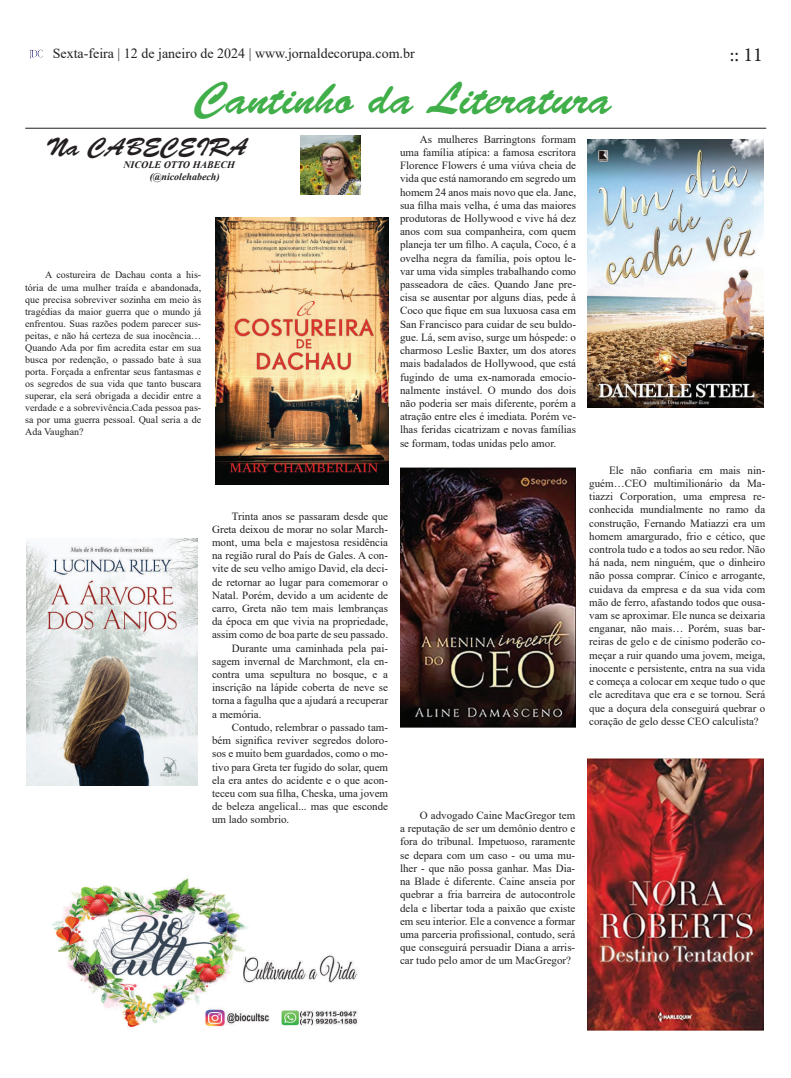
<style>
.page{position:relative;width:791px;height:1078px;background:#fff}
.page>*{position:absolute;margin:0;border:0;box-sizing:border-box;transform-origin:0 0}
.t1{font:45px "Brush Script Std";color:#40ae49}
.t2{font:25px "Brush Script Std";color:#231f20}
.t3{font:20px "Minion Pro";color:#231f20}
.t4{font:14px "Times New Roman";color:#231f20}
.t5{font:11px/13.2px "Times New Roman";color:#231f20;text-align:justify}
.t6{font:10px/12px "Times New Roman";color:#231f20;text-align:justify}
.t7{font:italic 700 10px/12px "Times New Roman";color:#231f20}
</style>
<div class="page">
<svg style="left:30px;top:50px;width:13px;height:9px"></svg>
<hr style="left:25px;top:128px;width:741px;height:1px;background:#231f20">
<img style="left:300px;top:135px;width:61px;height:59px">
<img style="left:588px;top:139px;width:176px;height:268px">
<img style="left:51px;top:878px;width:307px;height:151px">
<img style="left:588px;top:758px;width:175px;height:272px">
<img style="left:216px;top:218px;width:172px;height:266px">
<img style="left:400px;top:467px;width:176px;height:260px">
<img style="left:27px;top:538px;width:171px;height:247px">
<p class="t4" style="left:53px;top:43px;width:363px">Sexta-feira | 12 de janeiro de 2024 | www.jornaldecorupa.com.br</p>
<h3 class="t3" style="left:730px;top:42px;width:34px">:: 11</h3>
<h1 class="t1" style="left:195px;top:73px;width:418px">Cantinho da Literatura</h1>
<h2 class="t2" style="left:46px;top:133px;width:203px">Na CABECEIRA</h2>
<p class="t7" style="left:150px;top:159px;width:87px;text-indent:-26px">NICOLE OTTO HABECH (@nicolehabech)</p>
<p class="t6" style="left:25px;top:269px;width:178px;text-indent:20px">A costureira de Dachau conta a his&shy;tória de uma mulher traída e abandonada, que precisa sobreviver sozinha em meio às tragédias da maior guerra que o mundo já enfrentou. Suas razões podem parecer sus&shy;peitas, e não há certeza de sua inocência… Quando Ada por fim acredita estar em sua busca por redenção, o passado bate à sua porta. Forçada a enfrentar seus fantasmas e os segredos de sua vida que tanto buscara superar, ela será obrigada a decidir entre a verdade e a sobrevivência.Cada pessoa pas&shy;sa por uma guerra pessoal. Qual seria a de Ada Vaughan?</p>
<p class="t5" style="left:400px;top:132px;width:178px;text-indent:20px">As mulheres Barringtons formam uma família atípica: a famosa escritora Florence Flowers é uma viúva cheia de vida que está namorando em segredo um homem 24 anos mais novo que ela. Jane, sua filha mais velha, é uma das maiores produtoras de Hollywood e vive há dez anos com sua companheira, com quem planeja ter um filho. A caçula, Coco, é a ovelha negra da família, pois optou le&shy;var uma vida simples trabalhando como passeadora de cães. Quando Jane pre&shy;cisa se ausentar por alguns dias, pede à Coco que fique em sua luxuosa casa em San Francisco para cuidar de seu buldo&shy;gue. Lá, sem aviso, surge um hóspede: o charmoso Leslie Baxter, um dos atores mais badalados de Hollywood, que está fugindo de uma ex-namorada emocio&shy;nalmente instável. O mundo dos dois não poderia ser mais diferente, porém a atração entre eles é imediata. Porém ve&shy;lhas feridas cicatrizam e novas famílias se formam, todas unidas pelo amor.</p>
<p class="t5" style="left:232px;top:509px;width:158px">Trinta anos se passaram desde que</p>
<p class="t5" style="left:212px;top:522px;width:178px">Greta deixou de morar no solar March-</p>
<p class="t5" style="left:212px;top:535px;width:178px">mont, uma bela e majestosa residência</p>
<p class="t5" style="left:212px;top:548px;width:178px">na região rural do País de Gales. A con-</p>
<p class="t5" style="left:212px;top:561px;width:178px">vite de seu velho amigo David, ela deci-</p>
<p class="t5" style="left:212px;top:575px;width:178px">de retornar ao lugar para comemorar o</p>
<p class="t5" style="left:212px;top:588px;width:178px">Natal. Porém, devido a um acidente de</p>
<p class="t5" style="left:212px;top:601px;width:178px">carro, Greta não tem mais lembranças</p>
<p class="t5" style="left:212px;top:614px;width:178px">da época em que vivia na propriedade,</p>
<p class="t5" style="left:212px;top:627px;width:178px">assim como de boa parte de seu passado.</p>
<p class="t5" style="left:232px;top:641px;width:158px">Durante uma caminhada pela pai-</p>
<p class="t5" style="left:212px;top:654px;width:178px">sagem invernal de Marchmont, ela en-</p>
<p class="t5" style="left:212px;top:667px;width:178px">contra uma sepultura no bosque, e a</p>
<p class="t5" style="left:212px;top:680px;width:178px">inscrição na lápide coberta de neve se</p>
<p class="t5" style="left:212px;top:693px;width:178px">torna a fagulha que a ajudará a recuperar</p>
<p class="t5" style="left:212px;top:707px;width:51px">a memória.</p>
<p class="t5" style="left:232px;top:720px;width:158px">Contudo, relembrar o passado tam-</p>
<p class="t5" style="left:212px;top:733px;width:178px">bém significa reviver segredos doloro-</p>
<p class="t5" style="left:212px;top:746px;width:178px">sos e muito bem guardados, como o mo-</p>
<p class="t5" style="left:212px;top:759px;width:178px">tivo para Greta ter fugido do solar, quem</p>
<p class="t5" style="left:212px;top:773px;width:178px">ela era antes do acidente e o que acon-</p>
<p class="t5" style="left:212px;top:786px;width:178px">teceu com sua filha, Cheska, uma jovem</p>
<p class="t5" style="left:212px;top:799px;width:178px">de beleza angelical... mas que esconde</p>
<p class="t5" style="left:212px;top:812px;width:79px">um lado sombrio.</p>
<p class="t5" style="left:400px;top:808px;width:177px;text-indent:20px">O advogado Caine MacGregor tem a reputação de ser um demônio dentro e fora do tribunal. Impetuoso, raramente se depara com um caso - ou uma mu&shy;lher - que não possa ganhar. Mas Dia&shy;na Blade é diferente. Caine anseia por quebrar a fria barreira de autocontrole dela e libertar toda a paixão que existe em seu interior. Ele a convence a formar uma parceria profissional, contudo, será que conseguirá persuadir Diana a arris&shy;car tudo pelo amor de um MacGregor?</p>
<p class="t5" style="left:589px;top:463px;width:178px;text-indent:20px">Ele não confiaria em mais nin&shy;guém…CEO multimilionário da Ma&shy;tiazzi Corporation, uma empresa re&shy;conhecida mundialmente no ramo da construção, Fernando Matiazzi era um homem amargurado, frio e cético, que controla tudo e a todos ao seu redor. Não há nada, nem ninguém, que o dinheiro não possa comprar. Cínico e arrogante, cuidava da empresa e da sua vida com mão de ferro, afastando todos que ousa&shy;vam se aproximar. Ele nunca se deixaria enganar, não mais… Porém, suas bar&shy;reiras de gelo e de cinismo poderão co&shy;meçar a ruir quando uma jovem, meiga, inocente e persistente, entra na sua vida e começa a colocar em xeque tudo o que ele acreditava que era e se tornou. Será que a doçura dela conseguirá quebrar o coração de gelo desse CEO calculista?</p>
</div>
